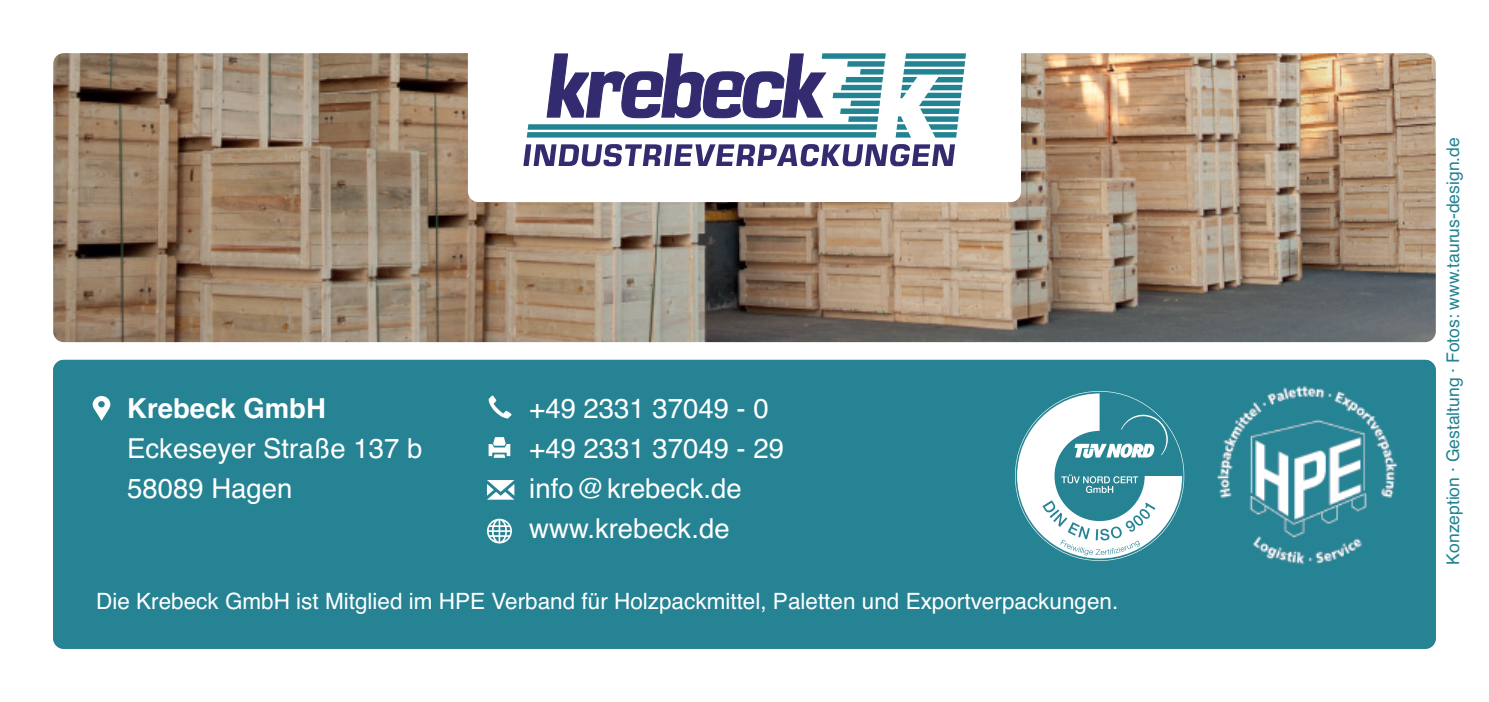
<style>
.page{position:relative;width:1489px;height:702px;background:#fff}
.page>*{position:absolute;margin:0;border:0;box-sizing:border-box;transform-origin:0 0}
.t1{font:27.5px/40px "Helvetica";color:#fff}
.t2{font:700 27.5px "Helvetica";color:#fff}
.t3{font:22.5px "Helvetica";color:#fff}
.t4{font:17.5px "Helvetica";color:#228393}
</style>
<div class="page">
<img style="left:53px;top:53px;width:1382px;height:289px;border-radius:11px">
<div style="left:468px;top:32px;width:552px;height:170px;background:#fff;border-radius:11px"></div>
<svg style="left:523px;top:144px;width:432px;height:22px"></svg>
<div style="left:821px;top:53px;width:64px;height:6px;background:#228393"></div>
<div style="left:905px;top:53px;width:61px;height:6px;background:#228393"></div>
<div style="left:904px;top:61px;width:61px;height:6px;background:#228393"></div>
<div style="left:847px;top:61px;width:37px;height:6px;background:#228393"></div>
<div style="left:860px;top:69px;width:23px;height:6px;background:#228393"></div>
<div style="left:903px;top:69px;width:61px;height:6px;background:#228393"></div>
<div style="left:845px;top:77px;width:37px;height:5px;background:#228393"></div>
<div style="left:841px;top:85px;width:41px;height:5px;background:#228393"></div>
<div style="left:832px;top:93px;width:49px;height:5px;background:#228393"></div>
<div style="left:850px;top:101px;width:30px;height:5px;background:#228393"></div>
<div style="left:840px;top:108px;width:39px;height:6px;background:#228393"></div>
<div style="left:848px;top:116px;width:30px;height:6px;background:#228393"></div>
<div style="left:527px;top:124px;width:350px;height:6px;background:#228393"></div>
<div style="left:526px;top:132px;width:350px;height:6px;background:#228393"></div>
<svg style="left:895px;top:77px;width:68px;height:61px"></svg>
<svg style="left:546px;top:53px;width:280px;height:66px"></svg>
<div style="left:53px;top:360px;width:1382px;height:288px;background:#258393;border-radius:11px"></div>
<svg style="left:488px;top:395px;width:23px;height:23px"></svg>
<svg style="left:488px;top:437px;width:22px;height:21px"></svg>
<svg style="left:487px;top:480px;width:27px;height:19px"></svg>
<svg style="left:487px;top:518px;width:25px;height:25px"></svg>
<svg style="left:1014px;top:391px;width:170px;height:170px"></svg>
<svg style="left:93px;top:396px;width:17px;height:24px"></svg>
<p class="t2" style="left:127px;top:392px;width:200px">Krebeck GmbH</p>
<p class="t1" style="left:127px;top:429px;width:297px">Eckeseyer Straße 137 b<br>58089 Hagen</p>
<p class="t1" style="left:529px;top:389px;width:256px">+49 2331 37049 - 0 +49 2331 37049 - 29 info@krebeck.de www.krebeck.de</p>
<p class="t3" style="left:96px;top:588px;width:1023px">Die Krebeck GmbH ist Mitglied im HPE Verband für Holzpackmittel, Paletten und Exportverpackungen.</p>
<p class="t4" style="left:1442px;top:564px;width:429px;rotate:-90deg">Konzeption · Gestaltung · Fotos: www.taurus-design.de</p>
</div>
